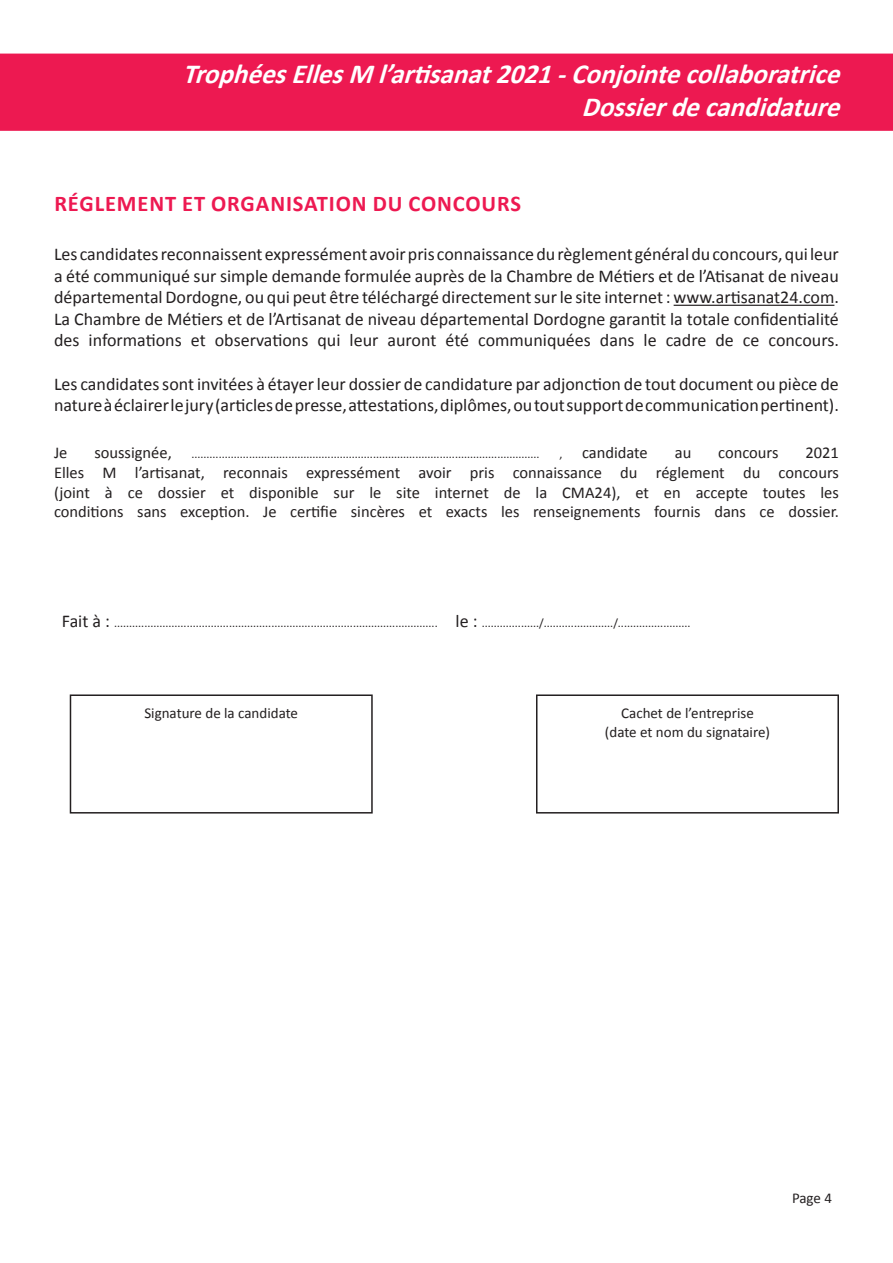
<style>
.page{position:relative;width:893px;height:1263px;background:#fff}
.page>*{position:absolute;margin:0;border:0;box-sizing:border-box;transform-origin:0 0}
.t1{font:italic 700 27.6px "Calibri";color:#fff}
.t2{font:700 22.5px "Calibri";letter-spacing:.04em;color:#ed1951}
.t3{font:18px/21.6px "Calibri";color:#231f20;text-align:justify}
.t4{font:16.5px/19.8px "Calibri";color:#231f20;text-align:justify}
.t5{font:15px "Calibri";color:#231f20}
.t6{font:12px "Calibri";color:#231f20}
.s1{font-size:12px}
.s2{font-size:18px}
</style>
<div class="page">
<div style="left:0;top:53px;width:893px;height:78px;background:#ed1951"></div>
<hr style="left:674px;top:305px;width:160px;height:1px;background:#231f20">
<div style="left:70px;top:694px;width:303px;height:119px;border:2px solid #231f20"></div>
<div style="left:536px;top:694px;width:303px;height:119px;border:2px solid #231f20"></div>
<p class="t1" style="left:182px;top:57px;width:668px">TrophéesEllesM l’artisanat2021-Conjointecollaboratrice</p>
<p class="t1" style="left:581px;top:89px;width:269px">Dossierdecandidature</p>
<p class="t2" style="left:54px;top:190px;width:468px">RÉGLEMENT ET ORGANISATION DU CONCOURS</p>
<p class="t3" style="left:54px;top:243px;width:786px">Les candidates reconnaissent expressément avoir pris connaissance du règlement général du concours, qui leur a été communiqué sur simple demande formulée auprès de la Chambre de Métiers et de l’Atisanat de niveau départemental Dordogne, ou qui peut être téléchargé directement sur le site internet : www.artisanat24.com.<br>La Chambre de Métiers et de l’Artisanat de niveau départemental Dordogne garantit la totale confidentialité des informations et observations qui leur auront été communiquées dans le cadre de ce concours.</p>
<p class="t3" style="left:54px;top:373px;width:786px">Les candidates sont invitées à étayer leur dossier de candidature par adjonction de tout document ou pièce de nature à éclairer le jury (articles de presse, attestations, diplômes, ou tout support de communication pertinent).</p>
<p class="t4" style="left:54px;top:443px;width:15px">Je</p>
<p class="t4" style="left:94px;top:443px;width:79px">soussignée,</p>
<p class="t6" style="left:191px;top:446px;width:350px">...................................................................................................................</p>
<p class="t4" style="left:559px;top:443px;width:90px"><span class="s1">,</span> candidate</p>
<p class="t4" style="left:675px;top:443px;width:18px">au</p>
<p class="t4" style="left:718px;top:443px;width:62px">concours</p>
<p class="t4" style="left:54px;top:443px;width:786px;text-indent:751px">2021<br>Elles M l’artisanat, reconnais expressément avoir pris connaissance du réglement du concours (joint à ce dossier et disponible sur le site internet de la CMA24), et en accepte toutes les conditions sans exception. Je certifie sincères et exacts les renseignements fournis dans ce dossier.</p>
<p class="t6" style="left:62px;top:615px;width:377px"><span class="s2">Fait à :</span> ...........................................................................................................</p>
<p class="t6" style="left:456px;top:615px;width:236px"><span class="s2">le :</span> .................../......................./........................</p>
<p class="t5" style="left:144px;top:703px;width:155px">Signature de la candidate</p>
<p class="t5" style="left:621px;top:704px;width:134px">Cachet de l’entreprise</p>
<p class="t5" style="left:605px;top:722px;width:167px">(date et nom du signataire)</p>
<p class="t5" style="left:792px;top:1188px;width:42px">Page 4</p>
</div>
